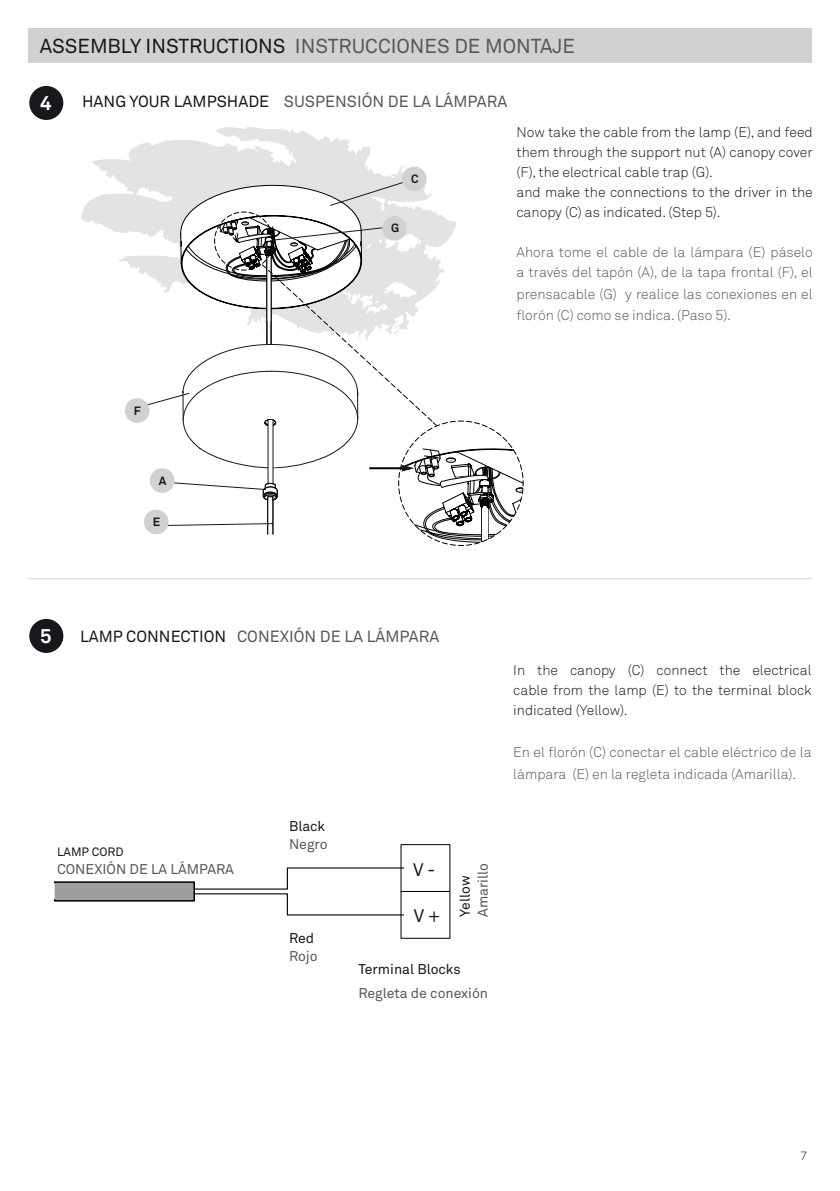
<style>
.page{position:relative;width:840px;height:1191px;background:#fff}
.page>*{position:absolute;margin:0;border:0;box-sizing:border-box;transform-origin:0 0}
.t1{font:20px "Akkurat";color:#58585a}
.t2{font:700 20px "Akkurat";color:#fff}
.t3{font:18px "Akkurat";color:#1a171c}
.t4{font:16px "Akkurat";color:#58585a}
.t5{font:300 14px/20px "Akkurat";color:#1a171c}
.t6{font:300 14px/21.6px "Akkurat";color:#58585a}
.t7{font:14px "Akkurat";color:#58585a}
.t8{font:14px "Akkurat";color:#1a171c}
.t9{font:12px "Akkurat";color:#1a171c}
.t10{font:300 12px "Akkurat Pro";color:#1a171c}
.t11{font:700 11.8px "Akkurat";color:#1a171c}
.s1{color:#1a171c}
</style>
<div class="page">
<div style="left:28px;top:28px;width:783px;height:34px;background:#d0d1d2"></div>
<hr style="left:28px;top:578px;width:784px;height:1px;background:#d0d1d2">
<div style="left:29px;top:86px;width:34px;height:34px;background:#1a171c;border-radius:50%"></div>
<div style="left:29px;top:619px;width:34px;height:34px;background:#1a171c;border-radius:50%"></div>
<svg style="left:81px;top:127px;width:346px;height:141px"></svg>
<div style="left:125px;top:398px;width:24px;height:25px;background:#d0d1d2;border-radius:50%"></div>
<div style="left:402px;top:167px;width:24px;height:24px;background:#d0d1d2;border-radius:50%"></div>
<div style="left:400px;top:844px;width:50px;height:48px;border:1px solid #010000"></div>
<svg style="left:53px;top:867px;width:351px;height:49px"></svg>
<svg style="left:133px;top:177px;width:390px;height:369px"></svg>
<h1 class="t1" style="left:40px;top:33px;width:536px"><span class="s1">ASSEMBLY INSTRUCTIONS</span> INSTRUCCIONES DE MONTAJE</h1>
<h1 class="t2" style="left:40px;top:90px;width:13px">4</h1>
<p class="t4" style="left:82px;top:91px;width:426px"><span class="s1">HANG YOUR LAMPSHADE</span> SUSPENSIÓN DE LA LÁMPARA</p>
<p class="t11" style="left:411px;top:171px;width:9px">C</p>
<p class="t11" style="left:391px;top:221px;width:10px">G</p>
<p class="t5" style="left:516px;top:122px;width:297px">Now take the cable from the lamp (E), and feed them through the support nut (A) canopy cover (F), the electrical cable trap (G).<br>and make the connections to the driver in the canopy (C) as indicated. (Step 5).</p>
<p class="t6" style="left:516px;top:242px;width:297px;line-height:20px">Ahora tome el cable de la lámpara (E) páselo a través del tapón (A), de la tapa frontal (F), el</p>
<p class="t6" style="left:516px;top:283px;width:297px">prensacable (G) y realice las conexiones en el florón (C) como se indica. (Paso 5).</p>
<p class="t11" style="left:134px;top:403px;width:8px">F</p>
<p class="t11" style="left:159px;top:473px;width:9px">A</p>
<p class="t11" style="left:153px;top:514px;width:9px">E</p>
<h1 class="t2" style="left:40px;top:623px;width:13px">5</h1>
<p class="t4" style="left:80px;top:626px;width:360px"><span class="s1">LAMP CONNECTION</span> CONEXIÓN DE LA LÁMPARA</p>
<p class="t5" style="left:513px;top:660px;width:299px;text-align:justify">In the canopy (C) connect the electrical cable from the lamp (E) to the terminal block indicated (Yellow).</p>
<p class="t6" style="left:513px;top:741px;width:299px">En el florón (C) conectar el cable eléctrico de la lámpara (E) en la regleta indicada (Amarilla).</p>
<p class="t9" style="left:57px;top:843px;width:68px">LAMP CORD</p>
<p class="t7" style="left:57px;top:860px;width:178px">CONEXIÓN DE LA LÁMPARA</p>
<p class="t8" style="left:289px;top:817px;width:38px">Black</p>
<p class="t7" style="left:289px;top:835px;width:40px">Negro</p>
<p class="t8" style="left:289px;top:929px;width:27px">Red</p>
<p class="t7" style="left:289px;top:947px;width:30px">Rojo</p>
<p class="t3" style="left:413px;top:858px;width:24px">V -</p>
<p class="t3" style="left:413px;top:904px;width:28px">V +</p>
<p class="t7" style="left:474px;top:917px;width:55px;rotate:-90deg">Amarillo</p>
<p class="t8" style="left:456px;top:917px;width:43px;rotate:-90deg">Yellow</p>
<p class="t8" style="left:358px;top:960px;width:104px">Terminal Blocks</p>
<p class="t7" style="left:358px;top:984px;width:131px">Regleta de conexión</p>
<p class="t10" style="left:800px;top:1148px;width:8px">7</p>
</div>
